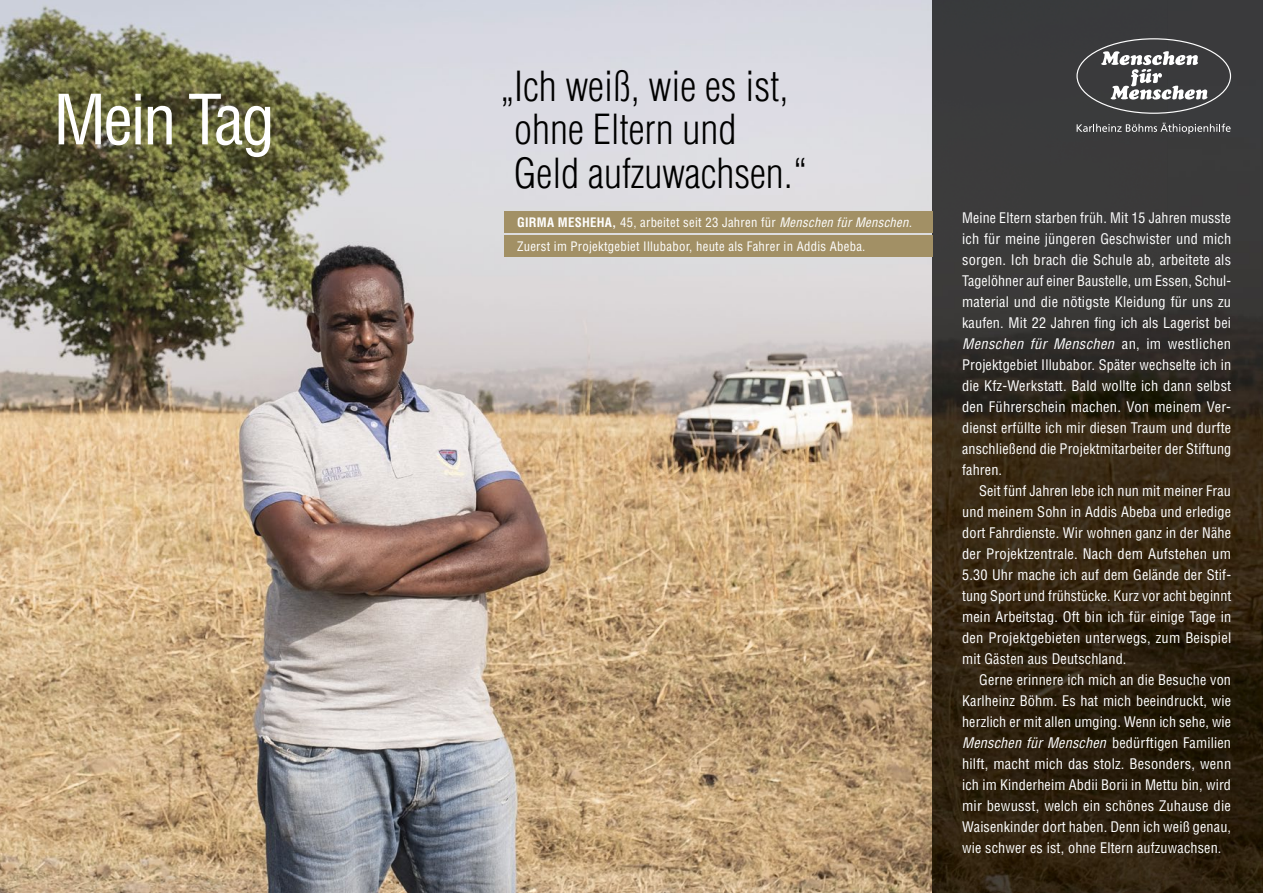
<style>
.page{position:relative;width:1263px;height:893px;background:#fff}
.page>*{position:absolute;margin:0;border:0;box-sizing:border-box;transform-origin:0 0}
.t1{font:condensed 67.5px "Helvetica";letter-spacing:-.04em;color:#fff}
.t2{font:300 condensed 40.5px/43.7px "Helvetica";color:#000}
.t3{font:condensed 14.25px/21px "Helvetica";letter-spacing:.01em;color:#fff;text-align:justify}
.t4{font:condensed 12.75px/24.2px "Helvetica";letter-spacing:.02em;color:#fff}
.s1{font-weight:700}
.s2{font-style:italic}
</style>
<div class="page">
<img style="left:0;top:0;width:1263px;height:893px">
<div style="left:504px;top:211px;width:428px;height:21px;background:#a29065"></div>
<div style="left:504px;top:236px;width:428px;height:21px;background:#a29065"></div>
<svg style="left:1101px;top:51px;width:106px;height:49px"></svg>
<svg style="left:1077px;top:123px;width:153px;height:11px"></svg>
<h1 class="t1" style="left:53px;top:78px;width:223px">Mein Tag</h1>
<h2 class="t2" style="left:514px;top:64px;width:294px;text-indent:-13px">„ Ich weiß, wie es ist, ohne Eltern und<br>Geld aufzuwachsen.“</h2>
<p class="t4" style="left:517px;top:210px;width:396px"><span class="s1">GIRMA MESHEHA,</span> 45, arbeitet seit 23 Jahren für <span class="s2">Menschen für Menschen.<br></span>Zuerst im Projektgebiet Illubabor, heute als Fahrer in Addis Abeba.</p>
<p class="t3" style="left:962px;top:207px;width:271px">Meine Eltern starben früh. Mit 15 Jahren musste ich für meine jüngeren Geschwister und mich sorgen. Ich brach die Schule ab, arbeitete als Tagelöhner auf einer Baustelle, um Essen, Schul&shy;material und die nötigste Kleidung für uns zu kaufen. Mit 22 Jahren fing ich als Lagerist bei <span class="s2">Menschen für Menschen</span> an, im westlichen Projektgebiet Illubabor. Später wechselte ich in die Kfz-Werkstatt. Bald wollte ich dann selbst den Führerschein machen. Von meinem Ver&shy;dienst erfüllte ich mir diesen Traum und durfte anschließend die Projektmitarbeiter der Stiftung fahren.</p>
<p class="t3" style="left:962px;top:480px;width:271px;text-indent:17px">Seit fünf Jahren lebe ich nun mit meiner Frau und meinem Sohn in Addis Abeba und erledige dort Fahrdienste. Wir wohnen ganz in der Nähe der Projektzentrale. Nach dem Aufstehen um 5.30 Uhr mache ich auf dem Gelände der Stif&shy;tung Sport und frühstücke. Kurz vor acht beginnt mein Arbeitstag. Oft bin ich für einige Tage in den Projektgebieten unterwegs, zum Beispiel mit Gästen aus Deutschland.</p>
<p class="t3" style="left:962px;top:669px;width:271px;text-indent:17px">Gerne erinnere ich mich an die Besuche von Karlheinz Böhm. Es hat mich beeindruckt, wie herzlich er mit allen umging. Wenn ich sehe, wie <span class="s2">Menschen für Menschen</span> bedürftigen Familien hilft, macht mich das stolz. Besonders, wenn ich im Kinderheim Abdii Borii in Mettu bin, wird mir bewusst, welch ein schönes Zuhause die Waisenkinder dort haben. Denn ich weiß genau, wie schwer es ist, ohne Eltern aufzuwachsen.</p>
</div>
